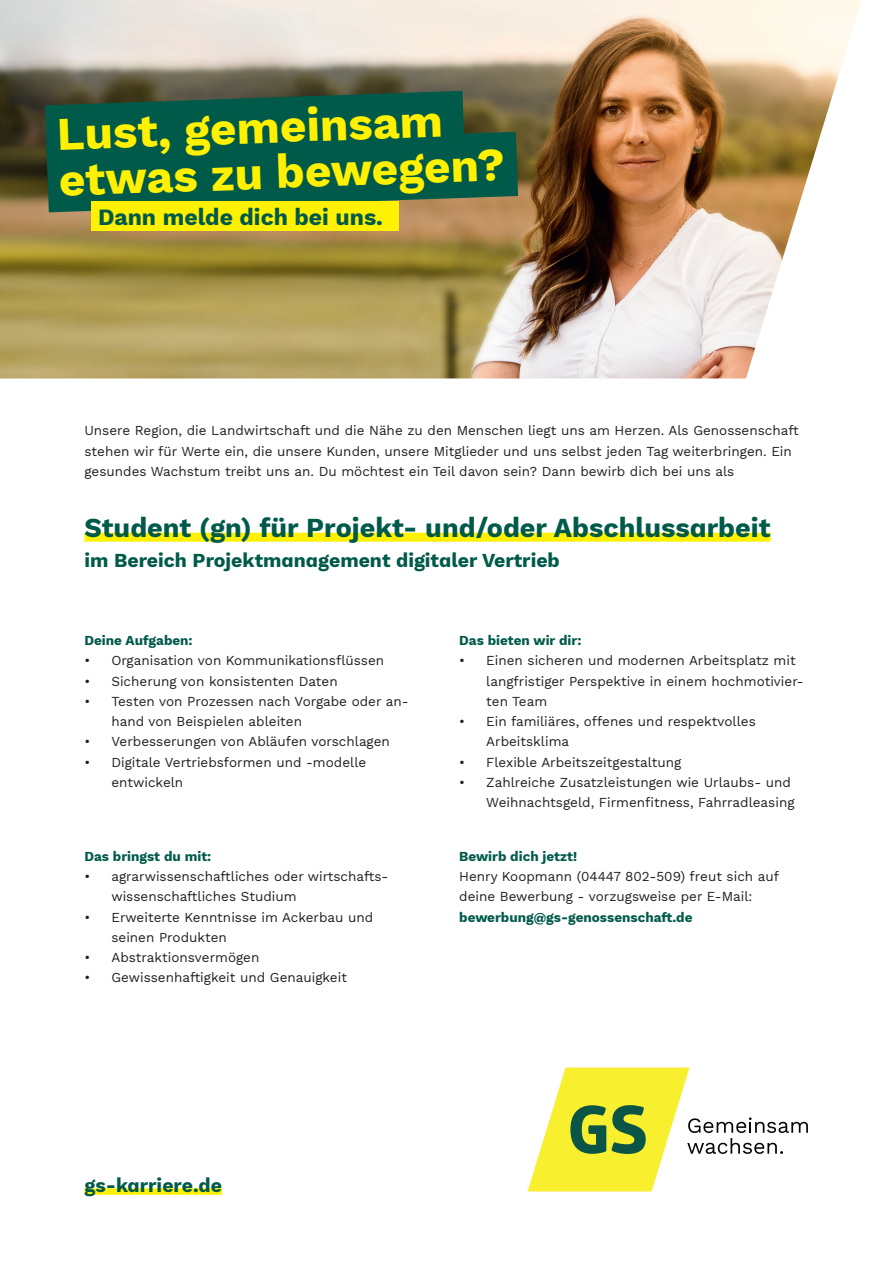
<style>
.page{position:relative;width:893px;height:1263px;background:#fff}
.page>*{position:absolute;margin:0;border:0;box-sizing:border-box;transform-origin:0 0}
.t1{font:700 46.05px/46px "Work Sans";color:#fff101}
.t2{font:700 27px "Work Sans";color:#005a4a}
.t3{font:700 22.95px "Work Sans";color:#005a4a}
.t4{font:700 19.5px "Work Sans";color:#005a4a}
.t5{font:13.5px/20.2px "Work Sans";color:#231f20}
.t6{font:700 13.5px "Work Sans";color:#005a4a}
</style>
<div class="page">
<svg style="left:528px;top:1067px;width:280px;height:124px"></svg>
<div style="left:84px;top:1188px;width:138px;height:7px;background:#fff101"></div>
<div style="left:84px;top:533px;width:686px;height:9px;background:#fff101"></div>
<img style="left:0;top:0;width:862px;height:378px">
<svg style="left:45px;top:91px;width:473px;height:121px;background:#0f5a48"></svg>
<div style="left:91px;top:201px;width:308px;height:30px;background:#fff101"></div>
<h1 class="t1" style="left:56px;top:109px;width:448px;rotate:-2deg">Lust, gemeinsam etwas zu bewegen?</h1>
<h3 class="t3" style="left:98px;top:200px;width:286px">Dann melde dich bei uns.</h3>
<p class="t5" style="left:84px;top:420px;width:716px">Unsere Region, die Landwirtschaft und die Nähe zu den Menschen liegt uns am Herzen. Als Genossenschaft stehen wir für Werte ein, die unsere Kunden, unsere Mitglieder und uns selbst jeden Tag weiterbringen. Ein gesundes Wachstum treibt uns an. Du möchtest ein Teil davon sein? Dann bewirb dich bei uns als</p>
<h2 class="t2" style="left:84px;top:507px;width:688px">Student (gn) für Projekt- und/oder Abschlussarbeit</h2>
<h3 class="t4" style="left:84px;top:546px;width:477px">im Bereich Projektmanagement digitaler Vertrieb</h3>
<p class="t6" style="left:84px;top:630px;width:110px">Deine Aufgaben:</p>
<p class="t5" style="left:84px;top:650px;width:301px">• Organisation von Kommunikationsflüssen</p>
<p class="t5" style="left:84px;top:670px;width:255px">• Sicherung von konsistenten Daten</p>
<p class="t5" style="left:111px;top:691px;width:299px;text-indent:-27px">• Testen von Prozessen nach Vorgabe oder an&shy;hand von Beispielen ableiten</p>
<p class="t5" style="left:84px;top:731px;width:307px">• Verbesserungen von Abläufen vorschlagen</p>
<p class="t5" style="left:111px;top:751px;width:256px;text-indent:-27px">• Digitale Vertriebsformen und -modelle entwickeln</p>
<p class="t6" style="left:84px;top:846px;width:128px">Das bringst du mit:</p>
<p class="t5" style="left:111px;top:866px;width:278px;text-indent:-27px">• agrarwissenschaftliches oder wirtschafts&shy;wissenschaftliches Studium</p>
<p class="t5" style="left:111px;top:906px;width:263px;text-indent:-27px">• Erweiterte Kenntnisse im Ackerbau und seinen Produkten</p>
<p class="t5" style="left:84px;top:947px;width:177px">• Abstraktionsvermögen</p>
<p class="t5" style="left:84px;top:967px;width:264px">• Gewissenhaftigkeit und Genauigkeit</p>
<p class="t6" style="left:459px;top:630px;width:124px">Das bieten wir dir:</p>
<p class="t5" style="left:486px;top:650px;width:319px;text-indent:-27px">• Einen sicheren und modernen Arbeitsplatz mit langfristiger Perspektive in einem hochmotivier&shy;ten Team</p>
<p class="t5" style="left:486px;top:711px;width:271px;text-indent:-27px">• Ein familiäres, offenes und respektvolles<br>Arbeitsklima</p>
<p class="t5" style="left:459px;top:751px;width:224px">• Flexible Arbeitszeitgestaltung</p>
<p class="t5" style="left:459px;top:772px;width:337px;text-align:right">• Zahlreiche Zusatzleistungen wie Urlaubs- und<br>Weihnachtsgeld, Firmenfitness, Fahrradleasing</p>
<p class="t6" style="left:459px;top:846px;width:119px">Bewirb dich jetzt!</p>
<p class="t5" style="left:459px;top:866px;width:321px">Henry Koopmann (04447 802-509) freut sich auf deine Bewerbung - vorzugsweise per E-Mail:</p>
<p class="t6" style="left:459px;top:907px;width:235px">bewerbung@gs-genossenschaft.de</p>
<h3 class="t4" style="left:84px;top:1170px;width:139px">gs-karriere.de</h3>
</div>
